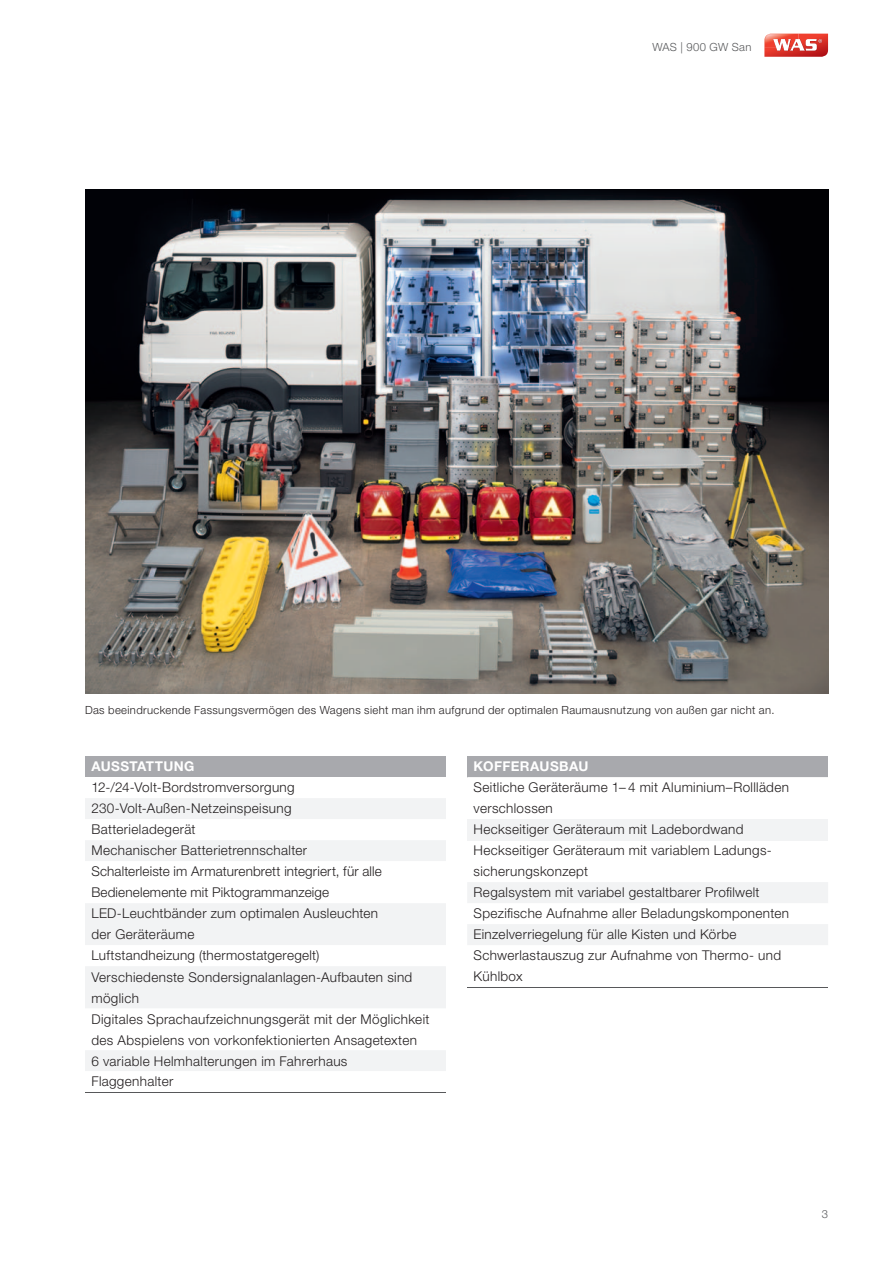
<style>
.page{position:relative;width:893px;height:1263px;background:#fff}
.page>*{position:absolute;margin:0;border:0;box-sizing:border-box;transform-origin:0 0}
.t1{font:300 13.5px/21px "Helvetica Neue LT Pro";letter-spacing:.025em;color:#231f20}
.t2{font:700 13.5px "Helvetica Neue LT Pro";letter-spacing:.03em;color:#fff}
.t3{font:300 11.25px "Helvetica Neue LT Pro";letter-spacing:.03em;color:#231f20}
.t4{font:300 11.25px "Helvetica Neue LT Pro";letter-spacing:.035em;color:#57585a}
</style>
<div class="page">
<svg style="left:764px;top:34px;width:64px;height:23px"></svg>
<img style="left:85px;top:189px;width:743px;height:504px">
<div style="left:467px;top:756px;width:361px;height:21px;background:#a8a9ad"></div>
<svg style="left:467px;top:777px;width:361px;height:64px"></svg>
<div style="left:467px;top:819px;width:361px;height:21px;background:#f2f3f4"></div>
<svg style="left:467px;top:882px;width:361px;height:63px"></svg>
<hr style="left:467px;top:987px;width:361px;height:1px;background:#57585a">
<div style="left:85px;top:756px;width:361px;height:21px;background:#a8a9ad"></div>
<div style="left:85px;top:798px;width:361px;height:21px;background:#f2f3f4"></div>
<svg style="left:85px;top:840px;width:361px;height:231px;fill:#f2f3f4"></svg>
<hr style="left:85px;top:1092px;width:361px;height:1px;background:#57585a">
<p class="t4" style="left:652px;top:40px;width:101px">WAS | 900 GW San</p>
<p class="t3" style="left:85px;top:703px;width:691px">Das beeindruckende Fassungsvermögen des Wagens sieht man ihm aufgrund der optimalen Raumausnutzung von außen gar nicht an.</p>
<p class="t2" style="left:91px;top:758px;width:105px">AUSSTATTUNG</p>
<p class="t1" style="left:91px;top:777px;width:340px">12-/24-Volt-Bordstromversorgung 230-Volt-Außen-Netzeinspeisung<br>Batterieladegerät<br>Mechanischer Batterietrennschalter<br>Schalterleiste im Armaturenbrett integriert, für alle Bedienelemente mit Piktogrammanzeige LED-Leuchtbänder zum optimalen Ausleuchten<br>der Geräteräume<br>Luftstandheizung (thermostatgeregelt)<br>Verschiedenste Sondersignalanlagen-Aufbauten sind möglich<br>Digitales Sprachaufzeichnungsgerät mit der Möglichkeit des Abspielens von vorkonfektionierten Ansagetexten<br>6 variable Helmhalterungen im Fahrerhaus Flaggenhalter</p>
<p class="t2" style="left:474px;top:758px;width:116px">KOFFERAUSBAU</p>
<p class="t1" style="left:474px;top:777px;width:317px">Seitliche Geräteräume 1– 4 mit Aluminium–Rollläden verschlossen<br>Heckseitiger Geräteraum mit Ladebordwand Heckseitiger Geräteraum mit variablem Ladungs&shy;sicherungskonzept<br>Regalsystem mit variabel gestaltbarer Profilwelt Spezifische Aufnahme aller Beladungskomponenten Einzelverriegelung für alle Kisten und Körbe Schwerlastauszug zur Aufnahme von Thermo- und Kühlbox</p>
<p class="t4" style="left:822px;top:1207px;width:8px">3</p>
</div>
